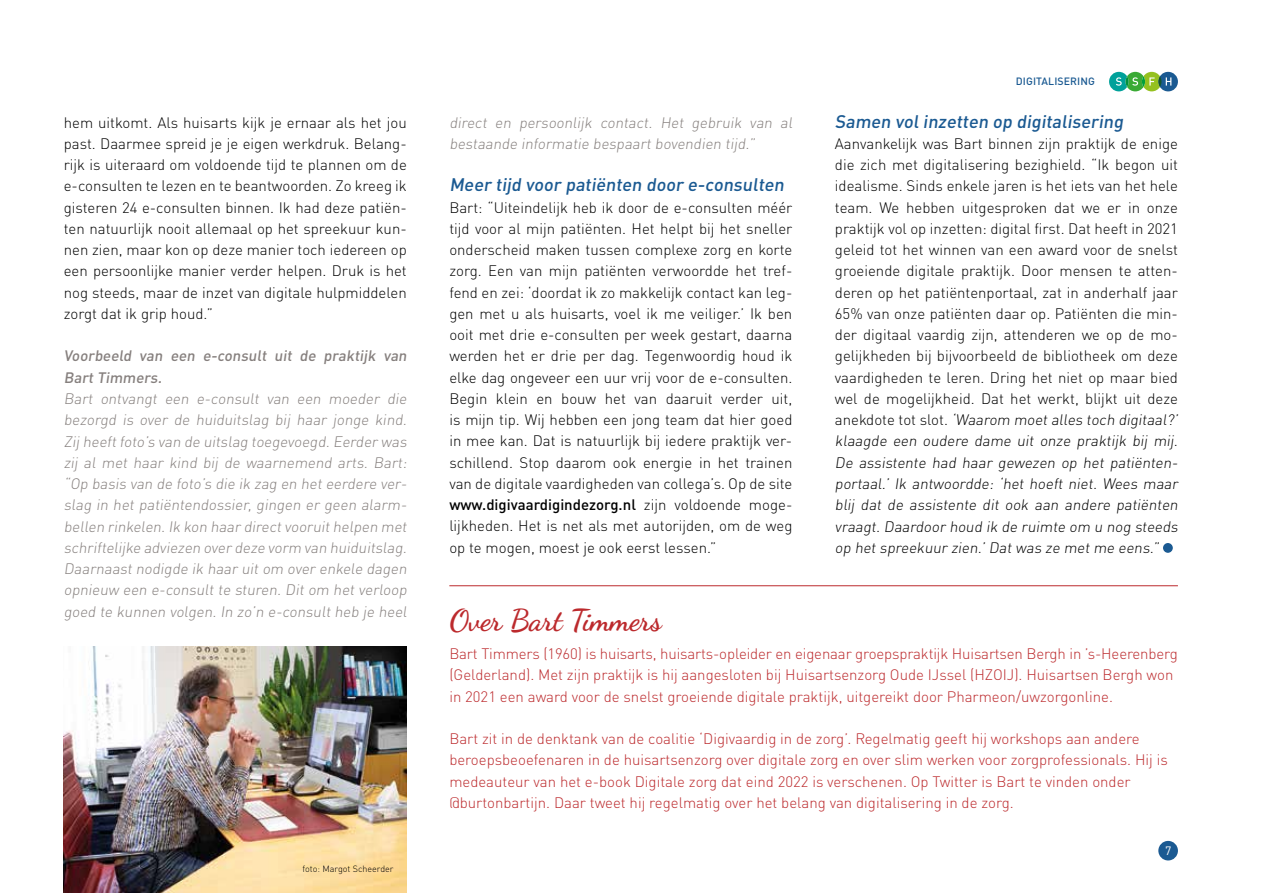
<style>
.page{position:relative;width:1263px;height:893px;background:#fff}
.page>*{position:absolute;margin:0;border:0;box-sizing:border-box;transform-origin:0 0}
.t1{font:30px "Dancing Script";color:#bc2a2d}
.t2{font:500 18px "DINOT";color:#1b5a92}
.t3{font:300 15px/21.3px "DINOT";color:#000;text-align:justify}
.t4{font:300 15px/21.3px "DINOT";color:#bc2a2d}
.t5{font:300 15px/21.3px "DINOT";color:#86807e;text-align:justify}
.t6{font:500 15px/21.3px "DINOT";color:#86807e}
.t7{font:12px "DINOT";color:#fff}
.t8{font:500 10.5px "DINOT";letter-spacing:.01em;color:#1b5a92}
.t9{font:300 9px "DINOT";color:#000}
.s1{font-weight:500}
</style>
<div class="page">
<svg style="left:1158px;top:72px;width:20px;height:19px"></svg>
<svg style="left:1109px;top:72px;width:62px;height:19px"></svg>
<div style="left:1163px;top:543px;width:10px;height:10px;background:#1b5a92;border-radius:50%"></div>
<img style="left:64px;top:646px;width:343px;height:247px">
<div style="left:1158px;top:841px;width:20px;height:19px;background:#1b5a92;border-radius:50%"></div>
<hr style="left:449px;top:585px;width:729px;height:1px;background:#bc2a2d">
<p class="t3" style="left:64px;top:111px;width:345px">hem uitkomt. Als huisarts kijk je ernaar als het jou past. Daarmee spreid je je eigen werkdruk. Belang&shy;rijk is uiteraard om voldoende tijd te plannen om de e-consulten te lezen en te beantwoorden. Zo kreeg ik gisteren 24 e-consulten binnen. Ik had deze patiën&shy;ten natuurlijk nooit allemaal op het spreekuur kun&shy;nen zien, maar kon op deze manier toch iedereen op een persoonlijke manier verder helpen. Druk is het nog steeds, maar de inzet van digitale hulpmiddelen zorgt dat ik grip houd.”</p>
<p class="t6" style="left:64px;top:345px;width:347px">Voorbeeld van een e-consult uit de praktijk van<br>Bart Timmers.</p>
<p class="t5" style="left:64px;top:388px;width:347px">Bart ontvangt een e-consult van een moeder die bezorgd is over de huiduitslag bij haar jonge kind.<br>Zij heeft foto’s van de uitslag toegevoegd.Eerder was zij al met haar kind bij de waarnemend arts. Bart: “Op basis van de foto’s die ik zag en het eerdere ver&shy;slag in het patiëntendossier, gingen er geen alarm&shy;bellen rinkelen.Ik kon haar direct vooruit helpen met schriftelij ke adviezen over deze vorm van huiduitslag.<br>Daarnaast nodigde ik haar uit om over enkele dagen opnieuw een e-consult te sturen. Dit om het verloop goed te kunnen volgen. In zo’n e-consult heb je heel</p>
<p class="t9" style="left:303px;top:863px;width:92px">foto: Margot Scheerder</p>
<p class="t5" style="left:449px;top:111px;width:347px">direct en persoonlijk contact. Het gebruik van al bestaande informatie bespaart bovendien tijd.”</p>
<p class="t2" style="left:449px;top:173px;width:339px">Meer tijd voor patiënten door e-consulten</p>
<p class="t3" style="left:449px;top:196px;width:345px">Bart: “Uiteindelijk heb ik door de e-consulten méér tijd voor al mijn patiënten. Het helpt bij het sneller onderscheid maken tussen complexe zorg en korte zorg. Een van mijn patiënten verwoordde het tref&shy;fend en zei: ‘doordat ik zo makkelijk contact kan leg&shy;gen met u als huisarts, voel ik me veiliger.’ Ik ben ooit met drie e-consulten per week gestart, daarna werden het er drie per dag. Tegenwoordig houd ik elke dag ongeveer een uur vrij voor de e-consulten.<br>Begin klein en bouw het van daaruit verder uit, is mijn tip. Wij hebben een jong team dat hier goed in mee kan. Dat is natuurlijk bij iedere praktijk ver&shy;schillend. Stop daarom ook energie in het trainen van de digitale vaardigheden van collega’s. Op de site <span class="s1">www.digivaardigindezorg.nl</span> zijn voldoende moge&shy;lijkheden. Het is net als met autorijden, om de weg op te mogen, moest je ook eerst lessen.”</p>
<p class="t8" style="left:1016px;top:75px;width:81px">DIGITALISERING</p>
<p class="t2" style="left:835px;top:110px;width:293px">Samen vol inzetten op digitalisering</p>
<p class="t3" style="left:835px;top:133px;width:347px;text-align:left">Aanvankelijk was Bart binnen zijn praktijk de enige die zich met digitalisering bezighield. “Ik begon uit idealisme. Sinds enkele jaren is het iets van het hele team. We hebben uitgesproken dat we er in onze praktijk vol op inzetten: digital first. Dat heeft in 2021 geleid tot het winnen van een award voor de snelst groeiende digitale praktijk. Door mensen te atten&shy;deren op het patiëntenportaal, zat in anderhalf jaar 65% van onze patiënten daar op. Patiënten die min&shy;der digitaal vaardig zijn, attenderen we op de mo&shy;gelijkheden bij bijvoorbeeld de bibliotheek om deze vaardigheden te leren. Dring het niet op maar bied wel de mogelijkheid. Dat het werkt, blijkt uit deze a n e kd ot e t ot s lot . ‘Waarom moet alles toch digitaal?’ klaagde een oudere dame uit onze praktijk bij mij.<br>De assistente had haar gewezen op het patiënten&shy;portaal.’ Ik antwoordde: ‘het hoeft niet. Wees maar blij dat de assistente dit ook aan andere patiënten vraagt. Daardoor houd ik de ruimte om u nog steeds op het spreekuur zien.’ Dat was ze met me eens.”</p>
<h1 class="t1" style="left:449px;top:597px;width:214px">Over Bart Timmers</h1>
<p class="t4" style="left:449px;top:643px;width:730px">Bart Timmers (1960) is huisarts, huisarts-opleider en eigenaar groepspraktijk Huisartsen Bergh in ’s-Heerenberg (Gelderland). Met zijn praktijk is hij aangesloten bij Huisartsenzorg Oude IJssel (HZOIJ). Huisartsen Bergh won in 2021 een award voor de snelst groeiende digitale praktijk, uitgereikt door Pharmeon/uwzorgonline.</p>
<p class="t4" style="left:449px;top:728px;width:720px">Bart zit in de denktank van de coalitie ‘Digivaardig in de zorg’. Regelmatig geeft hij workshops aan andere beroepsbeoefenaren in de huisartsenzorg over digitale zorg en over slim werken voor zorgprofessionals. Hij is medeauteur van het e-book Digitale zorg dat eind 2022 is verschenen. Op Twitter is Bart te vinden onder @burtonbartijn. Daar tweet hij regelmatig over het belang van digitalisering in de zorg.</p>
<p class="t7" style="left:1165px;top:843px;width:8px">7</p>
</div>
